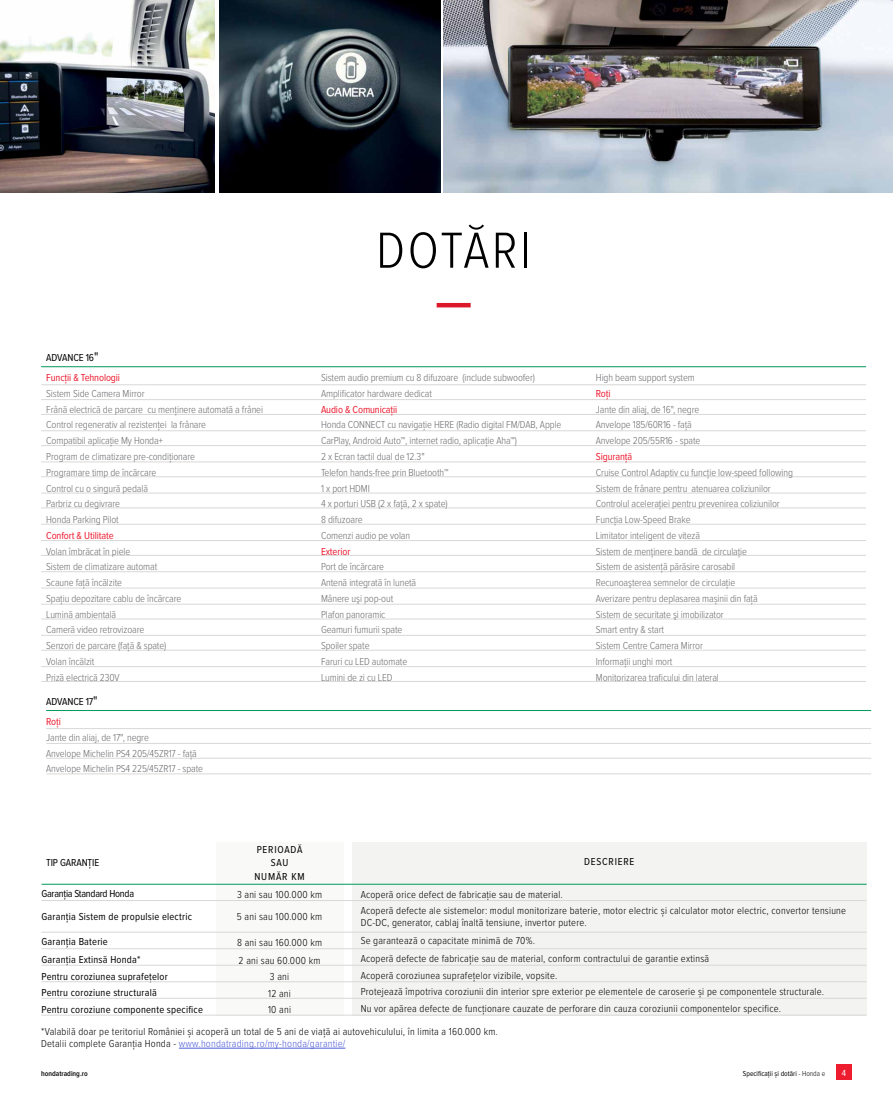
<style>
.page{position:relative;width:893px;height:1106px;background:#fff}
.page>*{position:absolute;margin:0;border:0;box-sizing:border-box;transform-origin:0 0}
.t1{font:300 52.5px "Proxima Nova Cond";letter-spacing:.05em;color:#000}
.t2{font:300 10.5px/15.8px "Proxima Nova Cond";letter-spacing:-.01em;color:#6d6e71}
.t3{font:300 10.5px/16.5px "Proxima Nova Cond";letter-spacing:.02em;color:#000101}
.t4{font:10.5px/16.5px "Proxima Nova Cond";letter-spacing:.02em;color:#000101}
.t5{font:10.5px "Proxima Nova Cond";letter-spacing:-.01em;color:#ed1b30}
.t6{font:10.5px "Proxima Nova Cond";letter-spacing:-.01em;color:#000}
.t7{font:10.5px/13.5px "Proxima Nova Cond";letter-spacing:.075em;color:#000;text-align:center}
.t8{font:9.15px "Proxima Nova A Cond";color:#fff}
.t9{font:7.5px "Proxima Nova Cond";color:#000101}
.t10{font:600 7.5px "Proxima Nova Cond";color:#000101}
.s1{font-family:"Proxima Nova A Cond";font-size:12.9px}
.s2{color:#4f5cd6}
.s3{font-weight:300}
</style>
<div class="page">
<div style="left:836px;top:1064px;width:16px;height:15px;background:#ed1c2f"></div>
<hr style="left:437px;top:303px;width:34px;height:4px;background:#db192b">
<hr style="left:41px;top:666px;width:825px;height:1px;background:#dad8d6">
<hr style="left:41px;top:476px;width:825px;height:1px;background:#dad8d6">
<hr style="left:41px;top:384px;width:825px;height:1px;background:#dad8d6">
<hr style="left:41px;top:604px;width:825px;height:1px;background:#dad8d6">
<hr style="left:41px;top:681px;width:825px;height:1px;background:#dad8d6">
<hr style="left:41px;top:507px;width:825px;height:1px;background:#dad8d6">
<hr style="left:41px;top:493px;width:825px;height:1px;background:#dad8d6">
<hr style="left:41px;top:399px;width:825px;height:1px;background:#dad8d6">
<hr style="left:41px;top:619px;width:825px;height:1px;background:#dad8d6">
<hr style="left:41px;top:635px;width:825px;height:1px;background:#dad8d6">
<hr style="left:41px;top:524px;width:825px;height:1px;background:#dad8d6">
<hr style="left:41px;top:414px;width:825px;height:1px;background:#dad8d6">
<hr style="left:41px;top:650px;width:825px;height:1px;background:#dad8d6">
<hr style="left:41px;top:540px;width:825px;height:1px;background:#dad8d6">
<hr style="left:41px;top:430px;width:825px;height:1px;background:#dad8d6">
<hr style="left:41px;top:555px;width:825px;height:1px;background:#dad8d6">
<hr style="left:41px;top:445px;width:825px;height:1px;background:#dad8d6">
<hr style="left:41px;top:571px;width:825px;height:1px;background:#dad8d6">
<hr style="left:41px;top:461px;width:825px;height:1px;background:#dad8d6">
<hr style="left:41px;top:588px;width:825px;height:1px;background:#dad8d6">
<img style="left:0;top:0;width:215px;height:192px">
<img style="left:444px;top:0;width:449px;height:192px">
<img style="left:219px;top:0;width:221px;height:192px">
<div style="left:216px;top:842px;width:127px;height:173px;background:#f9f9f8"></div>
<div style="left:352px;top:842px;width:515px;height:173px;background:#f3f3f1"></div>
<hr style="left:42px;top:884px;width:825px;height:1px;background:#00985c">
<hr style="left:42px;top:932px;width:825px;height:1px;background:#dad8d6">
<hr style="left:42px;top:948px;width:825px;height:1px;background:#dad8d6">
<hr style="left:42px;top:965px;width:825px;height:1px;background:#dad8d6">
<hr style="left:42px;top:981px;width:825px;height:1px;background:#dad8d6">
<hr style="left:42px;top:998px;width:825px;height:1px;background:#dad8d6">
<hr style="left:41px;top:1014px;width:825px;height:1px;background:#dad8d6">
<hr style="left:179px;top:1047px;width:166px;height:1px;background:#4f5cd6">
<hr style="left:41px;top:900px;width:825px;height:1px;background:#dad8d6">
<hr style="left:41px;top:366px;width:825px;height:1px;background:#00985c">
<hr style="left:46px;top:728px;width:825px;height:1px;background:#dad8d6">
<hr style="left:46px;top:743px;width:825px;height:1px;background:#dad8d6">
<hr style="left:46px;top:758px;width:825px;height:1px;background:#dad8d6">
<hr style="left:46px;top:710px;width:825px;height:1px;background:#00985c">
<hr style="left:46px;top:773px;width:825px;height:1px;background:#dad8d6">
<h1 class="t1" style="left:376px;top:221px;width:156px">DOTĂRI</h1>
<p class="t6" style="left:46px;top:351px;width:54px">ADVANCE 16<span class="s1">"</span></p>
<p class="t5" style="left:46px;top:372px;width:75px">Funcţii &amp; Tehnologii</p>
<p class="t2" style="left:46px;top:386px;width:218px">Sistem Side Camera Mirror<br>Frână electrică de parcare cu menţinere automată a frânei Control regenerativ al rezistenței la frânare<br>Compatibil aplicaţie My Honda+<br>Program de climatizare pre-condiționare<br>Programare timp de încărcare<br>Control cu o singură pedală<br>Parbriz cu degivrare<br>Honda Parking Pilot</p>
<p class="t5" style="left:46px;top:529px;width:69px">Confort &amp; Utilitate</p>
<p class="t2" style="left:46px;top:543px;width:137px">Volan îmbrăcat în piele<br>Sistem de climatizare automat<br>Scaune faţă încălzite<br>Spaţiu depozitare cablu de încărcare<br>Lumină ambientală<br>Cameră video retrovizoare<br>Senzori de parcare (faţă &amp; spate)<br>Volan încălzit<br>Priză electrică 230V</p>
<p class="t6" style="left:46px;top:695px;width:53px">ADVANCE 17<span class="s1">"</span></p>
<p class="t5" style="left:46px;top:715px;width:16px">Roți</p>
<p class="t2" style="left:46px;top:729px;width:158px">Jante din aliaj, de 17", negre<br>Anvelope Michelin PS4 205/45ZR17 - față<br>Anvelope Michelin PS4 225/45ZR17 - spate</p>
<p class="t2" style="left:321px;top:370px;width:216px">Sistem audio premium cu 8 difuzoare (include subwoofer)<br>Amplificator hardware dedicat</p>
<p class="t5" style="left:321px;top:403px;width:78px">Audio &amp; Comunicaţii</p>
<p class="t2" style="left:321px;top:417px;width:242px">Honda CONNECT cu navigaţie HERE (Radio digital FM/DAB, Apple<br>CarPlay, Android Auto™, internet radio, aplicaţie Aha™)<br>2 x Ecran tactil dual de 12.3"<br>Telefon hands-free prin Bluetooth™<br>1 x port HDMI<br>4 x porturi USB (2 x faţă, 2 x spate)<br>8 difuzoare<br>Comenzi audio pe volan</p>
<p class="t5" style="left:321px;top:545px;width:31px">Exterior</p>
<p class="t2" style="left:321px;top:559px;width:97px">Port de încărcare<br>Antenă integrată în lunetă<br>Mânere uşi pop-out<br>Plafon panoramic<br>Geamuri fumurii spate<br>Spoiler spate<br>Faruri cu LED automate<br>Lumini de zi cu LED</p>
<p class="t2" style="left:596px;top:370px;width:100px">High beam support system</p>
<p class="t5" style="left:596px;top:387px;width:16px">Roţi</p>
<p class="t2" style="left:596px;top:401px;width:106px">Jante din aliaj, de 16", negre<br>Anvelope 185/60R16 - față<br>Anvelope 205/55R16 - spate</p>
<p class="t5" style="left:596px;top:450px;width:38px">Siguranţă</p>
<p class="t2" style="left:596px;top:464px;width:199px">Cruise Control Adaptiv cu funcţie low-speed following Sistem de frânare pentru atenuarea coliziunilor Controlul acelerației pentru prevenirea coliziunilor Funcția Low-Speed Brake<br>Limitator inteligent de viteză<br>Sistem de menţinere bandă de circulaţie<br>Sistem de asistenţă părăsire carosabil Recunoaşterea semnelor de circulaţie<br>Averizare pentru deplasarea mașinii din față<br>Sistem de securitate şi imobilizator<br>Smart entry &amp; start<br>Sistem Centre Camera Mirror<br>Informaţii unghi mort<br>Monitorizarea traficului din lateral</p>
<p class="t6" style="left:46px;top:857px;width:55px">TIP GARANȚIE</p>
<p class="t7" style="left:254px;top:842px;width:52px">PERIOADĂ<br>SAU<br>NUMĂR KM</p>
<p class="t7" style="left:584px;top:855px;width:52px">DESCRIERE</p>
<p class="t4" style="left:42px;top:882px;width:152px;line-height:22.5px">Garanția Standard Honda<br>Garanția Sistem de propulsie electric</p>
<p class="t4" style="left:42px;top:933px;width:100px;line-height:18px">Garanția Baterie<br>Garanția Extinsă Honda*</p>
<p class="t4" style="left:42px;top:968px;width:163px">Pentru coroziunea suprafețelor<br>Pentru coroziune structurală<br>Pentru coroziune componente specifice</p>
<p class="t3" style="left:361px;top:886px;width:487px">Acoperă orice defect de fabricație sau de material.<br>Acoperă defecte ale sistemelor: modul monitorizare baterie, motor electric și calculator motor electric, convertor tensiune</p>
<p class="t3" style="left:361px;top:913px;width:350px;line-height:18px">DC-DC, generator, cablaj înaltă tensiune, invertor putere.<br>Se garantează o capacitate minimă de 70%.<br>Acoperă defecte de fabricație sau de material, conform contractului de garantie extinsă</p>
<p class="t3" style="left:361px;top:967px;width:465px">Acoperă coroziunea suprafețelor vizibile, vopsite.<br>Protejează împotriva coroziunii din interior spre exterior pe elementele de caroserie și pe componentele structurale.<br>Nu vor apărea defecte de funcționare cauzate de perforare din cauza coroziunii componentelor specifice.</p>
<p class="t3" style="left:41px;top:1025px;width:458px;line-height:12px">*Valabilă doar pe teritoriul României și acoperă un total de 5 ani de viață ai autovehiculului, în limita a 160.000 km.<br>Detalii complete Garanția Honda - <span class="s2">www.hondatrading.ro/my-honda/garantie/</span></p>
<p class="t3" style="left:237px;top:883px;width:87px;line-height:22.5px">3 ani sau 100.000 km<br>5 ani sau 100.000 km</p>
<p class="t3" style="left:237px;top:933px;width:87px;line-height:18px">8 ani sau 160.000 km<br>2 ani sau 60.000 km</p>
<p class="t3" style="left:268px;top:968px;width:24px">3 ani<br>12 ani<br>10 ani</p>
<p class="t10" style="left:41px;top:1069px;width:48px">hondatrading.ro</p>
<p class="t9" style="left:743px;top:1068px;width:84px">Specificații și dotări <span class="s3">- Honda e</span></p>
<p class="t8" style="left:842px;top:1067px;width:6px">4</p>
</div>
